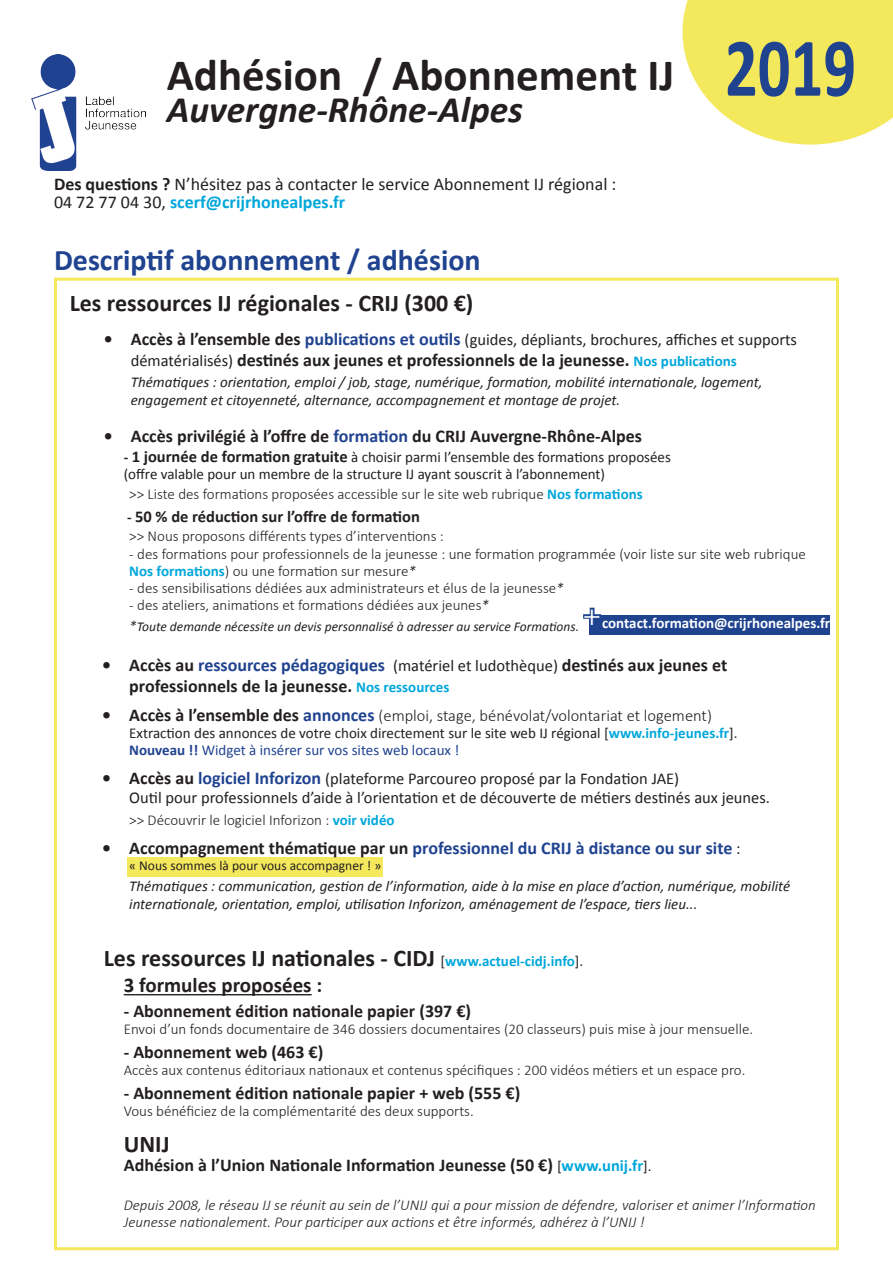
<style>
.page{position:relative;width:893px;height:1263px;background:#fff}
.page>*{position:absolute;margin:0;border:0;box-sizing:border-box;transform-origin:0 0}
.t1{font:700 84px "Calibri";color:#204390;scale:.77 1}
.t2{font:700 45px "Calibri";color:#231f20}
.t3{font:italic 700 37.5px "Calibri";color:#231f20}
.t4{font:700 30px "Calibri";color:#204390}
.t5{font:700 24px "Calibri";color:#231f20}
.t6{font:700 21px "Calibri";color:#231f20}
.t7{font:700 18px/20.7px "Calibri";color:#231f20}
.t8{font:700 18px "Calibri";color:#204390}
.t9{font:18px "Calibri";color:#231f20}
.t10{font:700 18px "Calibri";color:#00a7da}
.t11{font:16.5px/18.9px "Calibri";color:#231f20}
.t12{font:300 16.5px "Calibri";color:#231f20}
.t13{font:700 16.5px "Calibri";color:#231f20}
.t14{font:300 15px/17.2px "Calibri";color:#231f20}
.t15{font:italic 15px/17.2px "Calibri";color:#231f20}
.t16{font:15px/17.2px "Calibri";color:#231f20}
.t17{font:italic 300 15px/17.2px "Calibri";color:#231f20}
.t18{font:700 15px "Calibri";color:#fff}
.t19{font:italic 13.5px "Calibri";color:#231f20}
.t20{font:13.5px "Calibri";color:#231f20}
.s1{font-weight:700}
.s2{font-weight:400;color:#231f20}
.s3{font-weight:700;font-size:18px}
.s4{font-weight:700;font-size:18px;color:#204390}
.s5{font-weight:400;font-size:16.5px}
.s6{font-size:15px;color:#00a7da}
.s7{color:#204390}
.s8{font-weight:700;font-size:16.5px}
.s9{font-weight:700;color:#00a7da}
.s10{font-size:15px}
.s11{font-style:italic}
.s12{font-weight:300;font-size:15px}
.s13{font-weight:700;color:#204390}
.s14{color:#231f20}
.s15{font-weight:400;font-size:16.5px;color:#231f20}
.s16{font-weight:400;font-size:15px}
.s17{font-size:16.5px;color:#00a7da}
</style>
<div class="page">
<div style="left:128px;top:857px;width:255px;height:19px;background:#f4e85d"></div>
<svg style="left:682px;top:0;width:211px;height:145px;background:#f5eb72"></svg>
<hr style="left:124px;top:994px;width:188px;height:1px;background:#231f20">
<div style="left:589px;top:615px;width:241px;height:20px;background:#204390"></div>
<svg style="left:583px;top:607px;width:19px;height:12px"></svg>
<img style="left:31px;top:54px;width:115px;height:116px">
<p class="t2" style="left:167px;top:47px;width:509px">Adhésion / Abonnement IJ</p>
<p class="t3" style="left:167px;top:86px;width:358px">Auvergne-Rhône-Alpes</p>
<p class="t9" style="left:54px;top:172px;width:564px"><span class="s1">Des questions ?</span> N’hésitez pas à contacter le service Abonnement IJ régional :</p>
<p class="t10" style="left:54px;top:190px;width:293px"><span class="s2">04 72 77 04 30,</span> scerf@crijrhonealpes.fr</p>
<p class="t4" style="left:54px;top:241px;width:428px">Descriptf abonnement / adhésion</p>
<p class="t1" style="left:725px;top:14px;width:172px">2019</p>
<p class="t5" style="left:70px;top:288px;width:405px">Les ressources IJ régionales - CRIJ (300 €)</p>
<p class="t11" style="left:104px;top:330px;width:695px"><span class="s3">• Accès à l’ensemble des</span> <span class="s4">publications et outils</span> (guides, dépliants, brochures, affiches et supports</p>
<p class="t7" style="left:131px;top:349px;width:608px"><span class="s5">dématérialisés)</span> destinés aux jeunes et professionnels de la jeunesse. <span class="s6">Nos publications</span></p>
<p class="t15" style="left:131px;top:373px;width:633px;text-indent:-27px">• Thématiques : orientation, emploi / job, stage, numérique, formation, mobilité internationale, logement, engagement et citoyenneté, alternance, accompagnement et montage de projet.</p>
<p class="t7" style="left:104px;top:425px;width:540px">• Accès privilégié à l’offre de <span class="s7">formation</span> du CRIJ Auvergne-Rhône-Alpes</p>
<p class="t16" style="left:124px;top:449px;width:549px"><span class="s1">-</span> <span class="s8">1 journée de formation gratuite</span> à choisir parmi l’ensemble des formations proposées</p>
<p class="t16" style="left:124px;top:466px;width:483px">(offre valable pour un membre de la structure IJ ayant souscrit à l’abonnement)</p>
<p class="t14" style="left:129px;top:485px;width:515px">&gt;&gt; Liste des formations proposées accessible sur le site web rubrique <span class="s9">Nos formations</span></p>
<p class="t13" style="left:127px;top:506px;width:294px"><span class="s10">-</span> 50 % de réduction sur l’offre de formation</p>
<p class="t14" style="left:129px;top:528px;width:316px">&gt;&gt; Nous proposons différents types d’interventions :</p>
<p class="t14" style="left:129px;top:545px;width:678px">- des formations pour professionnels de la jeunesse : une formation programmée (voir liste sur site web rubrique<br><span class="s9">Nos formations</span>) ou une formation sur mesure<span class="s11">*</span></p>
<p class="t14" style="left:129px;top:579px;width:436px">- des sensibilisations dédiées aux administrateurs et élus de la jeunesse<span class="s11">*</span></p>
<p class="t14" style="left:129px;top:597px;width:361px">- des ateliers, animations et formations dédiées aux jeunes<span class="s11">*</span></p>
<p class="t19" style="left:129px;top:617px;width:451px"><span class="s12">*</span>Toute demande nécessite un devis personnalisé à adresser au service Formations.</p>
<p class="t7" style="left:129px;top:654px;width:600px;text-indent:-27px">• Accès au <span class="s7">ressources pédagogiques</span> <span class="s5">(matériel et ludothèque)</span> destinés aux jeunes et professionnels de la jeunesse. <span class="s6">Nos ressources</span></p>
<p class="t12" style="left:102px;top:705px;width:611px"><span class="s3">• Accès à l’ensemble des</span> <span class="s4">annonces</span> (emploi, stage, bénévolat/volontariat et logement)</p>
<p class="t16" style="left:129px;top:724px;width:610px">Extraction des annonces de votre choix directement sur le site web IJ régional [<span class="s9">www.info-jeunes.fr</span>].<br><span class="s13">Nouveau !!</span> <span class="s7">Widget à insérer sur vos sites web locaux !</span></p>
<p class="t11" style="left:129px;top:770px;width:642px;text-indent:-27px"><span class="s3">• Accès au</span> <span class="s4">logiciel Inforizon</span> (plateforme Parcoureo proposé par la Fondation JAE)<br>Outil pour professionnels d’aide à l’orientation et de découverte de métiers destinés aux jeunes.</p>
<p class="t14" style="left:129px;top:811px;width:267px">&gt;&gt; Découvrir le logiciel Inforizon : <span class="s9">voir vidéo</span></p>
<p class="t8" style="left:102px;top:837px;width:640px"><span class="s14">• Accompagnement thématique par un</span> professionnel du CRIJ à distance ou sur site <span class="s15">:</span></p>
<p class="t20" style="left:129px;top:857px;width:253px">« Nous sommes là pour vous accompagner ! »</p>
<p class="t15" style="left:129px;top:877px;width:662px">Thématiques : communication, gestion de l’information, aide à la mise en place d’action, numérique, mobilité internationale, orientation, emploi, utilisation Inforizon, aménagement de l’espace, tiers lieu...</p>
<p class="t5" style="left:104px;top:943px;width:481px">Les ressources IJ nationales - CIDJ <span class="s16">[</span><span class="s6">www.actuel-cidj.info</span><span class="s16">].</span></p>
<p class="t6" style="left:124px;top:972px;width:200px">3 formules proposées :</p>
<p class="t7" style="left:124px;top:1000px;width:349px">- Abonnement édition nationale papier (397 €)</p>
<p class="t14" style="left:124px;top:1020px;width:631px">Envoi d’un fonds documentaire de 346 dossiers documentaires (20 classeurs) puis mise à jour mensuelle.</p>
<p class="t7" style="left:124px;top:1041px;width:201px">- Abonnement web (463 €)</p>
<p class="t14" style="left:124px;top:1061px;width:623px">Accès aux contenus éditoriaux nationaux et contenus spécifiques : 200 vidéos métiers et un espace pro.</p>
<p class="t7" style="left:124px;top:1083px;width:398px">- Abonnement édition nationale papier + web (555 €)</p>
<p class="t14" style="left:124px;top:1102px;width:352px">Vous bénéficiez de la complémentarité des deux supports.</p>
<p class="t5" style="left:124px;top:1129px;width:47px">UNIJ</p>
<p class="t7" style="left:124px;top:1155px;width:529px">Adhésion à l’Union Nationale Information Jeunesse (50 €) <span class="s16">[</span><span class="s17">www.unij.fr</span><span class="s16">].</span></p>
<p class="t17" style="left:124px;top:1196px;width:693px">Depuis 2008, le réseau IJ se réunit au sein de l’UNIJ qui a pour mission de défendre, valoriser et animer l’Information<br>Jeunesse nationalement. Pour participer aux actions et être informés, adhérez à l’UNIJ !</p>
<p class="t18" style="left:583px;top:614px;width:249px"><sup>+</sup>contact.formation@crijrhonealpes.fr</p>
</div>
